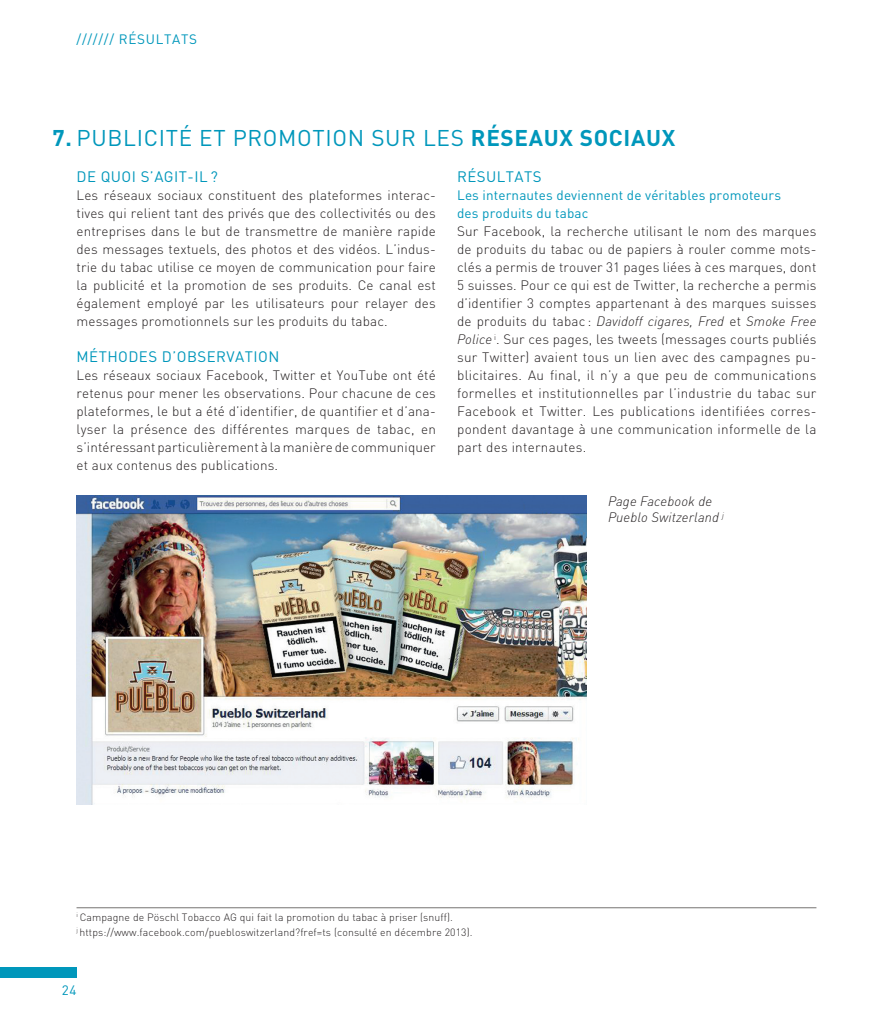
<style>
.page{position:relative;width:893px;height:1021px;background:#fff}
.page>*{position:absolute;margin:0;border:0;box-sizing:border-box;transform-origin:0 0}
.t1{font:22.5px "DIN";letter-spacing:.03em;color:#0097bb}
.t2{font:15px "DIN";color:#0097bb}
.t3{font:300 13.5px/18px "DIN";letter-spacing:.01em;color:#231f20;text-align:justify}
.t4{font:italic 300 13.5px/16.5px "DINOT";letter-spacing:.01em;color:#231f20}
.t5{font:13.5px/18px "DIN";letter-spacing:.01em;color:#0097bb}
.t6{font:13.5px "DIN";letter-spacing:.05em;color:#0097bb}
.t7{font:300 10.5px/15px "DIN";letter-spacing:.01em;color:#231f20}
.s1{font-weight:700}
.s2{font-family:"DIN";font-style:normal}
.s3{font-family:"DINOT";font-style:italic}
</style>
<div class="page">
<div style="left:0;top:967px;width:77px;height:10px;background:#0097bb"></div>
<hr style="left:77px;top:907px;width:739px;height:1px;background:#767372">
<img style="left:77px;top:495px;width:510px;height:309px">
<p class="t6" style="left:77px;top:31px;width:122px">/////// RÉSULTATS</p>
<h1 class="t1" style="left:53px;top:123px;width:609px"><span class="s1">7.</span> PUBLICITÉ ET PROMOTION SUR LES <span class="s1">RÉSEAUX SOCIAUX</span></h1>
<p class="t2" style="left:77px;top:167px;width:34px">De quoi</p>
<p class="t2" style="left:141px;top:167px;width:23px">s’agit</p>
<p class="t2" style="left:187px;top:167px;width:32px">-il ?</p>
<p class="t3" style="left:77px;top:186px;width:361px">Les réseaux sociaux constituent des plateformes interac&shy;tives qui relient tant des privés que des collectivités ou des entreprises dans le but de transmettre de manière rapide des messages textuels, des photos et des vidéos. L’indus&shy;trie du tabac utilise ce moyen de communication pour faire la publicité et la promotion de ses produits. Ce canal est également employé par les utilisateurs pour relayer des messages promotionnels sur les produits du tabac.</p>
<p class="t2" style="left:77px;top:347px;width:24px">Méthodes</p>
<p class="t2" style="left:162px;top:347px;width:25px">d’observation</p>
<p class="t3" style="left:77px;top:366px;width:361px">Les réseaux sociaux Facebook, Twitter et YouTube ont été retenus pour mener les observations. Pour chacune de ces plateformes, le but a été d’identifier, de quantifier et d’ana&shy;lyser la présence des différentes marques de tabac, en s’intéressant particulièrement à la manière de communiquer et aux contenus des publications.</p>
<p class="t2" style="left:457px;top:167px;width:20px">Résultats</p>
<p class="t5" style="left:457px;top:186px;width:326px">Les internautes deviennent de véritables promoteurs des produits du tabac</p>
<p class="t3" style="left:457px;top:222px;width:361px">Sur Facebook, la recherche utilisant le nom des marques de produits du tabac ou de papiers à rouler comme mots&shy;clés a permis de trouver 31 pages liées à ces marques, dont 5 suisses. Pour ce qui est de Twitter, la recherche a permis d’identifier 3 comptes appartenant à des marques suisses</p>
<p class="t4" style="left:457px;top:313px;width:361px"><span class="s2">de produits du tabac :</span> Davidoff cigares, Fred <span class="s2">et</span> Smoke Free</p>
<p class="t3" style="left:457px;top:330px;width:361px"><span class="s3">Police</span> <sup>i</sup>. Sur ces pages, les tweets (messages courts publiés sur Twitter) avaient tous un lien avec des campagnes pu&shy;blicitaires. Au final, il n’y a que peu de communications formelles et institutionnelles par l’industrie du tabac sur Facebook et Twitter. Les publications identifiées corres&shy;pondent davantage à une communication informelle de la part des internautes.</p>
<p class="t4" style="left:608px;top:492px;width:118px">Page Facebook de<br>Pueblo Switzerland <sup>j</sup></p>
<p class="t7" style="left:77px;top:909px;width:398px"><sup>i</sup> Campagne de Pöschl Tobacco AG qui fait la promotion du tabac à priser (snuff).<br><sup>j</sup> https://www.facebook.com/puebloswitzerland?fref=ts (consulté en décembre 2013).</p>
<p class="t5" style="left:62px;top:981px;width:16px">24</p>
</div>
